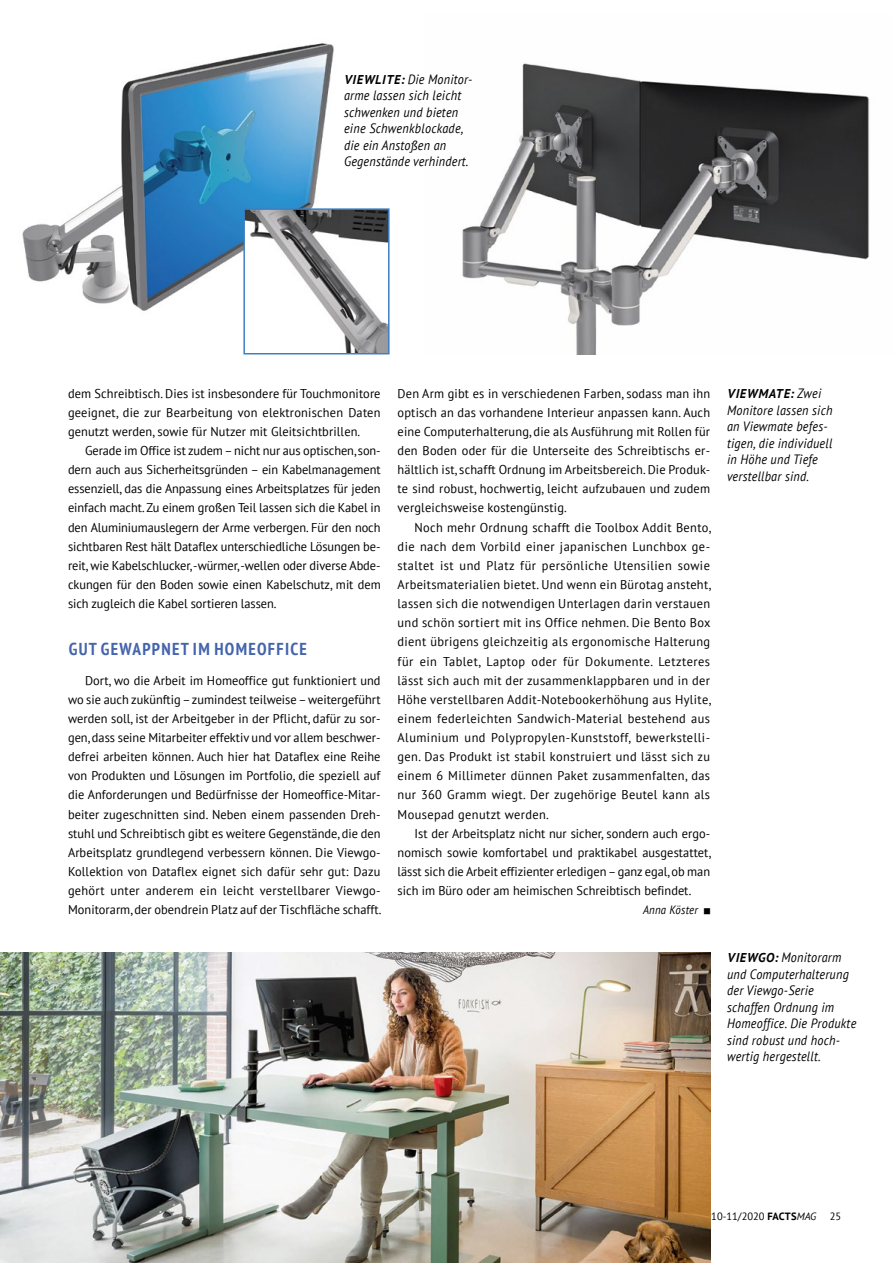
<style>
.page{position:relative;width:893px;height:1263px;background:#fff}
.page>*{position:absolute;margin:0;border:0;box-sizing:border-box;transform-origin:0 0}
.t1{font:700 condensed 17.25px "PT Sans";letter-spacing:.075em;color:#4464ad}
.t2{font:italic 13.5px/16.5px "PT Sans";letter-spacing:.02em;color:#000;scale:.9 1}
.t3{font:12.75px/19.2px "PT Sans";letter-spacing:.005em;color:#000;text-align:justify}
.t4{font:italic 700 12.75px "PT Sans";letter-spacing:.055em;color:#000}
.t5{font:italic 12px "PT Sans";letter-spacing:.02em;color:#000;scale:.9 1}
.t6{font:10.5px "PT Sans";color:#000}
.s1{font-weight:700;font-size:12.75px}
.s2{font-weight:400;font-size:13.5px}
.s3{font-weight:700}
.s4{font-style:italic}
</style>
<div class="page">
<img style="left:0;top:952px;width:710px;height:311px">
<img style="left:462px;top:63px;width:408px;height:291px">
<img style="left:22px;top:43px;width:312px;height:268px">
<img style="left:245px;top:210px;width:143px;height:142px">
<div style="left:243px;top:208px;width:147px;height:146px;border:1px solid #3a7fc2"></div>
<p class="t2" style="left:344px;top:70px;width:144px"><span class="s1">VIEWLITE:</span> Die Monitor&shy;arme lassen sich leicht schwenken und bieten eine Schwenkblockade, die ein Anstoßen an<br>Gegenstände verhindert.</p>
<p class="t3" style="left:68px;top:383px;width:314px">dem Schreibtisch. Dies ist insbesondere für Touchmonitore geeignet, die zur Bearbeitung von elektronischen Daten genutzt werden, sowie für Nutzer mit Gleitsichtbrillen.</p>
<p class="t3" style="left:68px;top:441px;width:314px;text-indent:17px">Gerade im Office ist zudem – nicht nur aus optischen, son&shy;dern auch aus Sicherheitsgründen – ein Kabelmanagement essenziell, das die Anpassung eines Arbeitsplatzes für jeden einfach macht. Zu einem großen Teil lassen sich die Kabel in den Aluminiumauslegern der Arme verbergen. Für den noch sichtbaren Rest hält Dataflex unterschiedliche Lösungen be&shy;reit, wie Kabelschlucker, -würmer, -wellen oder diverse Abde&shy;ckungen für den Boden sowie einen Kabelschutz, mit dem sich zugleich die Kabel sortieren lassen.</p>
<h1 class="t1" style="left:69px;top:638px;width:240px">GUT GEWAPPNET IM HOMEOFFICE</h1>
<p class="t3" style="left:68px;top:670px;width:315px;text-indent:17px">Dort, wo die Arbeit im Homeoffice gut funktioniert und wo sie auch zukünftig – zumindest teilweise – weitergeführt werden soll, ist der Arbeitgeber in der Pflicht, dafür zu sor&shy;gen, dass seine Mitarbeiter effektiv und vor allem beschwer&shy;defrei arbeiten können. Auch hier hat Dataflex eine Reihe von Produkten und Lösungen im Portfolio, die speziell auf die Anforderungen und Bedürfnisse der Homeoffice-Mitar&shy;beiter zugeschnitten sind. Neben einem passenden Dreh&shy;stuhl und Schreibtisch gibt es weitere Gegenstände, die den Arbeitsplatz grundlegend verbessern können. Die Viewgo-Kollektion von Dataflex eignet sich dafür sehr gut: Dazu gehört unter anderem ein leicht verstellbarer Viewgo-Monitorarm, der obendrein Platz auf der Tischfläche schafft.</p>
<p class="t3" style="left:398px;top:383px;width:314px">Den Arm gibt es in verschiedenen Farben, sodass man ihn optisch an das vorhandene Interieur anpassen kann. Auch eine Computerhalterung, die als Ausführung mit Rollen für den Boden oder für die Unterseite des Schreibtischs er&shy;hältlich ist, schafft Ordnung im Arbeitsbereich. Die Produk&shy;te sind robust, hochwertig, leicht aufzubauen und zudem vergleichsweise kostengünstig.</p>
<p class="t3" style="left:398px;top:517px;width:315px;text-indent:17px">Noch mehr Ordnung schafft die Toolbox Addit Bento, die nach dem Vorbild einer japanischen Lunchbox ge&shy;staltet ist und Platz für persönliche Utensilien sowie Arbeitsmaterialien bietet. Und wenn ein Bürotag ansteht, lassen sich die notwendigen Unterlagen darin verstauen und schön sortiert mit ins Office nehmen. Die Bento Box dient übrigens gleichzeitig als ergonomische Halterung für ein Tablet, Laptop oder für Dokumente. Letzteres lässt sich auch mit der zusammenklappbaren und in der Höhe verstellbaren Addit-Notebookerhöhung aus Hylite, einem federleichten Sandwich-Material bestehend aus Aluminium und Polypropylen-Kunststoff, bewerkstelli&shy;gen. Das Produkt ist stabil konstruiert und lässt sich zu einem 6 Millimeter dünnen Paket zusammenfalten, das nur 360 Gramm wiegt. Der zugehörige Beutel kann als Mousepad genutzt werden.</p>
<p class="t3" style="left:398px;top:823px;width:315px;text-indent:17px">Ist der Arbeitsplatz nicht nur sicher, sondern auch ergo&shy;nomisch sowie komfortabel und praktikabel ausgestattet, lässt sich die Arbeit effizienter erledigen – ganz egal, ob man sich im Büro oder am heimischen Schreibtisch befindet.</p>
<p class="t5" style="left:643px;top:902px;width:63px">Anna Köster</p>
<p class="t4" style="left:728px;top:385px;width:95px">VIEWMATE: <span class="s2">Zwei</span></p>
<p class="t2" style="left:727px;top:401px;width:118px">Monitore lassen sich an Viewmate befes&shy;tigen, die individuell in Höhe und Tiefe verstellbar sind.</p>
<p class="t2" style="left:727px;top:949px;width:145px"><span class="s1">VIEWGO:</span> Monitorarm und Computerhalterung der Viewgo-Serie schaffen Ordnung im<br>Homeoffice. Die Produkte sind robust und hoch&shy;wertig hergestellt.</p>
<p class="t6" style="left:711px;top:1209px;width:107px">10-11/2020 <span class="s3">FACTS</span><span class="s4">MAG</span></p>
<p class="t6" style="left:830px;top:1209px;width:13px">25</p>
</div>
